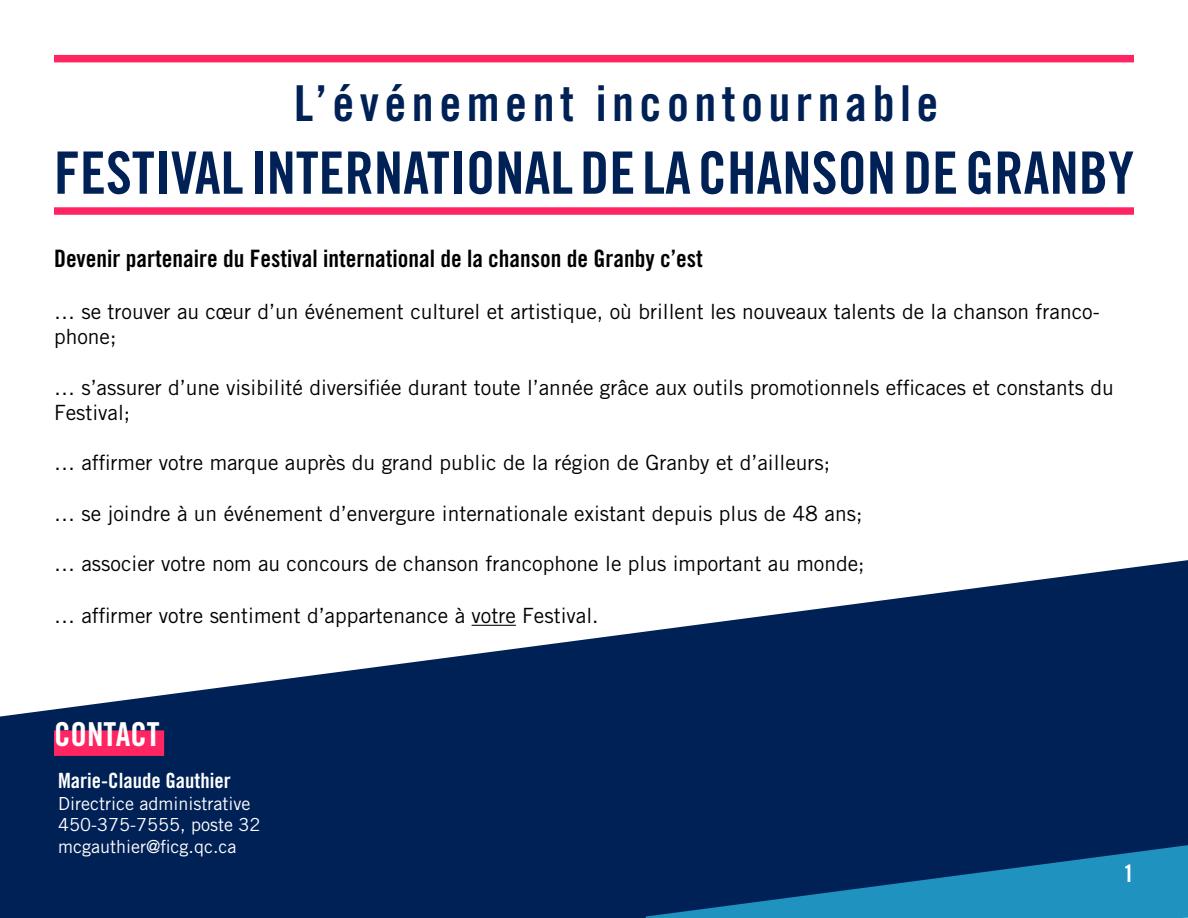
<style>
.page{position:relative;width:1188px;height:918px;background:#fff}
.page>*{position:absolute;margin:0;border:0;box-sizing:border-box;transform-origin:0 0}
.t1{font:58.5px "Trade Gothic LT Std Bd Cn 20";color:#002156}
.t2{font:49.5px "Trade Gothic LT Std Bd Cn 20";letter-spacing:.11em;color:#002156}
.t3{font:33px "Trade Gothic LT Std Bd Cn 20";color:#fff}
.t4{font:24px "Trade Gothic LT Std Bd Cn 20";color:#000}
.t5{font:24px "Trade Gothic LT Std Bd Cn 20";color:#fff}
.t6{font:21px/25.2px "Trade Gothic LT Std";color:#000}
.t7{font:21px "Trade Gothic LT Std Bd Cn 20";color:#fff}
.t8{font:18px/21.6px "Trade Gothic LT Std";color:#fff}
</style>
<div class="page">
<svg style="left:0;top:560px;width:1188px;height:358px;fill:#002156"></svg>
<div style="left:54px;top:730px;width:110px;height:26px;background:#ff2562"></div>
<svg style="left:646px;top:838px;width:542px;height:80px"></svg>
<hr style="left:472px;top:625px;width:44px;height:1px;background:#000">
<div style="left:54px;top:207px;width:1080px;height:8px;background:#ff2562"></div>
<div style="left:54px;top:55px;width:1080px;height:7px;background:#ff2562"></div>
<h2 class="t2" style="left:294px;top:73px;width:646px">L’événement incontournable</h2>
<h1 class="t1" style="left:54px;top:137px;width:1082px">FESTIVAL INTERNATIONAL DE LA CHANSON DE GRANBY</h1>
<p class="t4" style="left:54px;top:244px;width:650px">Devenir partenaire du Festival international de la chanson de Granby c’est</p>
<p class="t6" style="left:54px;top:299px;width:1047px">… se trouver au cœur d’un événement culturel et artistique, où brillent les nouveaux talents de la chanson franco&shy;phone;</p>
<p class="t6" style="left:54px;top:374px;width:1061px">… s’assurer d’une visibilité diversifiée durant toute l’année grâce aux outils promotionnels efficaces et constants du<br>Festival;</p>
<p class="t6" style="left:54px;top:450px;width:778px">… affirmer votre marque auprès du grand public de la région de Granby et d’ailleurs;</p>
<p class="t6" style="left:54px;top:500px;width:810px">… se joindre à un événement d’envergure internationale existant depuis plus de 48 ans;</p>
<p class="t6" style="left:54px;top:551px;width:812px">… associer votre nom au concours de chanson francophone le plus important au monde;</p>
<p class="t6" style="left:54px;top:603px;width:546px">… affirmer votre sentiment d’appartenance à votre Festival.</p>
<h3 class="t3" style="left:54px;top:714px;width:107px">CONTACT</h3>
<p class="t7" style="left:58px;top:768px;width:174px">Marie-Claude Gauthier</p>
<p class="t8" style="left:58px;top:792px;width:204px">Directrice administrative<br>450-375-7555, poste 32 mcgauthier@ficg.qc.ca</p>
<p class="t5" style="left:1123px;top:859px;width:12px">1</p>
</div>
